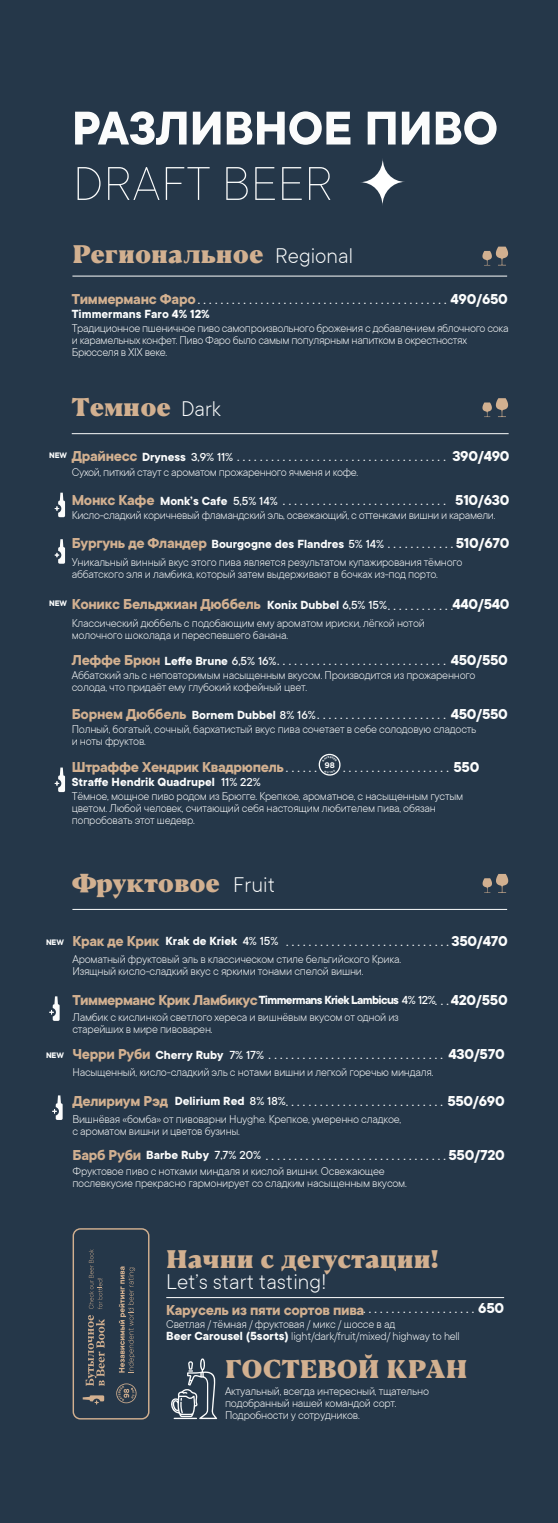
<style>
.page{position:relative;width:558px;height:1523px;background:#fff}
.page>*{position:absolute;margin:0;border:0;box-sizing:border-box;transform-origin:0 0}
.t1{font:700 52.05px "TT Commons";color:#fbfcfc}
.t2{font:100 52.05px "TT Commons";color:#fbfcfc}
.t3{font:800 25.5px "Blacker Text";color:#d2b090}
.t4{font:800 25.35px "Blacker Text";color:#d2b090}
.t5{font:300 23.1px "TT Commons";color:#fbfcfc}
.t6{font:700 15.9px "TT Commons";letter-spacing:-.02em;color:#d2b090}
.t7{font:14.4px "TT Commons";color:#fbfcfc}
.t8{font:700 12.9px "TT Commons";color:#fbfcfc}
.t9{font:700 12.9px "TT Commons";letter-spacing:-.05em;color:#fbfcfc}
.t10{font:500 12.9px "TT Commons";color:#fbfcfc}
.t11{font:300 12.3px/12px "TT Commons";letter-spacing:-.02em;color:#fbfcfc}
.t12{font:700 8.7px "TT Commons";letter-spacing:-.02em;color:#fbfcfc}
.t13{font:700 8.1px "Gotham Pro";color:#fbfcfc}
.s1{font-family:"TT Commons";font-weight:300;font-size:23.1px;color:#fbfcfc}
.s2{font-weight:700;font-size:15.9px;color:#d2b090}
.s3{font-weight:700;font-size:15.9px}
.s4{font-weight:500;font-size:12.9px}
.s5{font-size:15.9px;color:#d2b090}
.s6{font-weight:500}
.s7{font-weight:400;font-size:14.4px}
.s8{font-size:15.9px}
.s9{font-size:12.9px;color:#fbfcfc}
.s10{font-weight:500;font-size:12.9px;color:#fbfcfc}
.s11{font-weight:400;font-size:14.4px;color:#fbfcfc}
.s12{color:#fbfcfc}
.s13{font-weight:700;font-size:12.9px}
</style>
<div class="page">
<div style="left:0;top:0;width:557px;height:1522px;background:#253749"></div>
<hr style="left:72px;top:433px;width:436px;height:1px;background:#fbfcfc">
<hr style="left:72px;top:909px;width:434px;height:1px;background:#fbfcfc">
<svg style="left:482px;top:398px;width:25px;height:19px"></svg>
<svg style="left:482px;top:246px;width:25px;height:19px"></svg>
<svg style="left:482px;top:874px;width:25px;height:18px"></svg>
<svg style="left:54px;top:539px;width:11px;height:24px"></svg>
<svg style="left:52px;top:1095px;width:11px;height:24px"></svg>
<hr style="left:72px;top:276px;width:434px;height:1px;background:#fbfcfc">
<svg style="left:54px;top:492px;width:11px;height:25px"></svg>
<svg style="left:49px;top:996px;width:11px;height:24px"></svg>
<svg style="left:54px;top:767px;width:11px;height:25px"></svg>
<svg style="left:361px;top:159px;width:44px;height:46px"></svg>
<hr style="left:166px;top:1296px;width:337px;height:1px;background:#fff">
<svg style="left:171px;top:1358px;width:46px;height:60px"></svg>
<svg style="left:85px;top:1315px;width:19px;height:70px"></svg>
<svg style="left:89px;top:1249px;width:13px;height:59px"></svg>
<svg style="left:119px;top:1266px;width:16px;height:106px"></svg>
<svg style="left:116px;top:1383px;width:21px;height:20px"></svg>
<svg style="left:83px;top:1395px;width:21px;height:9px"></svg>
<div style="left:72px;top:1228px;width:77px;height:191px;border:1px solid #d2b090;border-radius:7px"></div>
<svg style="left:318px;top:753px;width:23px;height:23px"></svg>
<h1 class="t1" style="left:72px;top:99px;width:427px">РАЗЛИВНОЕ ПИВО</h1>
<h1 class="t2" style="left:73px;top:156px;width:261px">DRAFT BEER</h1>
<h3 class="t4" style="left:72px;top:238px;width:282px">Региональное <span class="s1">Regional</span></h3>
<p class="t7" style="left:72px;top:291px;width:437px"><span class="s2">Тиммерманс Фаро</span>............................................<span class="s3">490/650</span></p>
<p class="t11" style="left:72px;top:322px;width:438px">Традиционное пшеничное пиво самопроизвольного брожения с добавлением яблочного сока и карамельных конфет. Пиво Фаро было самым популярным напитком в окрестностях<br>Брюсселя в XIX веке.</p>
<p class="t8" style="left:72px;top:307px;width:139px">Timmermans Faro 4% 12%</p>
<h3 class="t4" style="left:72px;top:391px;width:151px">Темное <span class="s1">Dark</span></h3>
<p class="t6" style="left:72px;top:447px;width:67px">Драйнесс</p>
<p class="t7" style="left:191px;top:449px;width:319px"><span class="s4">3,9% 11%</span>..................................... <span class="s3">390/490</span></p>
<p class="t11" style="left:72px;top:466px;width:287px">Сухой, питкий стаут с ароматом прожаренного ячменя и кофе.</p>
<p class="t12" style="left:49px;top:450px;width:19px">NEW</p>
<p class="t8" style="left:142px;top:450px;width:45px">Dryness</p>
<p class="t6" style="left:72px;top:491px;width:84px">Монкс Кафе</p>
<p class="t7" style="left:233px;top:492px;width:277px"><span class="s4">5,5% 14%</span> ............................. <span class="s3">510/630</span></p>
<p class="t11" style="left:72px;top:509px;width:424px">Кисло-сладкий коричневый фламандский эль, освежающий, с оттенками вишни и карамели.</p>
<p class="t8" style="left:160px;top:493px;width:69px">Monk’s Cafe</p>
<p class="t8" style="left:72px;top:536px;width:438px"><span class="s5">Бургунь де Фландер</span> Bourgogne des Flandres <span class="s6">5% 14%</span> <span class="s7">. . . . . . . . . . . .</span> <span class="s8">510/670</span></p>
<p class="t11" style="left:72px;top:555px;width:392px">Уникальный винный вкус этого пива является результатом купажирования тёмного аббатского эля и ламбика, который затем выдерживают в бочках из-под порто.</p>
<p class="t6" style="left:72px;top:595px;width:438px">Коникс Бельджиан Дюббель <span class="s9">Konix Dubbel</span> <span class="s10">6,5% 15%</span><span class="s11">. . . . . . . . . . . .</span><span class="s12">440/540</span></p>
<p class="t11" style="left:72px;top:617px;width:354px">Классический дюббель с подобающим ему ароматом ириски, лёгкой нотой молочного шоколада и переспевшего банана.</p>
<p class="t12" style="left:49px;top:598px;width:19px">NEW</p>
<p class="t6" style="left:72px;top:651px;width:90px">Леффе Брюн</p>
<p class="t7" style="left:231px;top:652px;width:277px"><span class="s4">6,5% 16%</span>.............................. <span class="s3">450/550</span></p>
<p class="t11" style="left:72px;top:669px;width:405px">Аббатский эль с неповторимым насыщенным вкусом. Производится из прожаренного солода, что придаёт ему глубокий кофейный цвет.</p>
<p class="t8" style="left:164px;top:653px;width:65px">Leffe Brune</p>
<p class="t6" style="left:72px;top:705px;width:116px">Борнем Дюббель</p>
<p class="t7" style="left:279px;top:706px;width:229px"><span class="s4">8% 16%</span>....................... <span class="s3">450/550</span></p>
<p class="t11" style="left:72px;top:723px;width:405px">Полный, богатый, сочный, бархатистый вкус пива сочетает в себе солодовую сладость и ноты фруктов.</p>
<p class="t8" style="left:191px;top:707px;width:86px">Bornem Dubbel</p>
<p class="t7" style="left:72px;top:760px;width:408px"><span class="s2">Штраффе Хендрик Квадрюпель</span>.............................<span class="s3">550</span></p>
<p class="t10" style="left:221px;top:775px;width:41px">11% 22%</p>
<p class="t11" style="left:72px;top:790px;width:392px">Тёмное, мощное пиво родом из Брюгге. Крепкое, ароматное, с насыщенным густым цветом. Любой человек, считающий себя настоящим любителем пива, обязан попробовать этот шедевр.</p>
<p class="t13" style="left:324px;top:760px;width:12px">98</p>
<p class="t8" style="left:72px;top:775px;width:144px">Straffe Hendrik Quadrupel</p>
<h3 class="t4" style="left:72px;top:867px;width:204px">Фруктовое <span class="s1">Fruit</span></h3>
<p class="t12" style="left:46px;top:937px;width:19px">NEW</p>
<p class="t12" style="left:46px;top:1050px;width:19px">NEW</p>
<p class="t7" style="left:72px;top:933px;width:436px"><span class="s2">Крак де Крик</span> <span class="s13">Krak de Kriek</span> <span class="s4">4% 15%</span> .............................<span class="s3">350/470</span></p>
<p class="t11" style="left:72px;top:953px;width:330px">Ароматный фруктовый эль в классическом стиле бельгийского Крика.<br>Изящный кисло-сладкий вкус с яркими тонами спелой вишни.</p>
<p class="t9" style="left:72px;top:992px;width:436px"><span class="s5">Тиммерманс Крик Ламбикус</span>Timmermans Kriek Lambicus <span class="s6">4% 12%</span><span class="s7">. . .</span> <span class="s8">420/550</span></p>
<p class="t11" style="left:72px;top:1011px;width:327px">Ламбик с кислинкой светлого хереса и вишнёвым вкусом от одной из старейших в мире пивоварен.</p>
<p class="t7" style="left:72px;top:1046px;width:433px"><span class="s2">Черри Руби</span> <span class="s13">Cherry Ruby</span> <span class="s4">7% 17%</span> ............................... <span class="s3">430/570</span></p>
<p class="t11" style="left:72px;top:1065px;width:362px">Насыщенный, кисло-сладкий эль с нотами вишни и легкой горечью миндаля.</p>
<p class="t7" style="left:72px;top:1093px;width:433px"><span class="s2">Делириум Рэд</span> <span class="s13">Delirium Red</span> <span class="s4">8% 18%</span>............................<span class="s3">550/690</span></p>
<p class="t11" style="left:72px;top:1113px;width:330px;line-height:11.4px">Вишнёвая «бомба» от пивоварни Huyghe. Крепкое, умеренно сладкое, с ароматом вишни и цветов бузины.</p>
<p class="t7" style="left:72px;top:1147px;width:433px"><span class="s2">Барб Руби</span> <span class="s13">Barbe Ruby</span> <span class="s4">7,7% 20%</span> ................................<span class="s3">550/720</span></p>
<p class="t11" style="left:72px;top:1165px;width:335px">Фруктовое пиво с нотками миндаля и кислой вишни. Освежающее послевкусие прекрасно гармонирует со сладким насыщенным вкусом.</p>
<h3 class="t4" style="left:166px;top:1242px;width:273px">Начни с дегустации!</h3>
<h3 class="t5" style="left:166px;top:1269px;width:162px">Let’s start tasting!</h3>
<p class="t6" style="left:166px;top:1301px;width:339px">Карусель из пяти сортов пива<span class="s11">. . . . . . . . . . . . . . . . . . . .</span> <span class="s12">650</span></p>
<p class="t11" style="left:166px;top:1317px;width:295px;line-height:12.6px">Светлая / тёмная / фруктовая / микс / шоссе в ад<br><span class="s13">Beer Carousel (5sorts)</span> light/dark/fruit/mixed/ highway to hell</p>
<h2 class="t3" style="left:225px;top:1352px;width:244px">ГОСТЕВОЙ КРАН</h2>
<p class="t11" style="left:225px;top:1385px;width:205px">Актуальный, всегда интересный, тщательно подобранный нашей командой сорт.<br>Подробности у сотрудников.</p>
</div>
